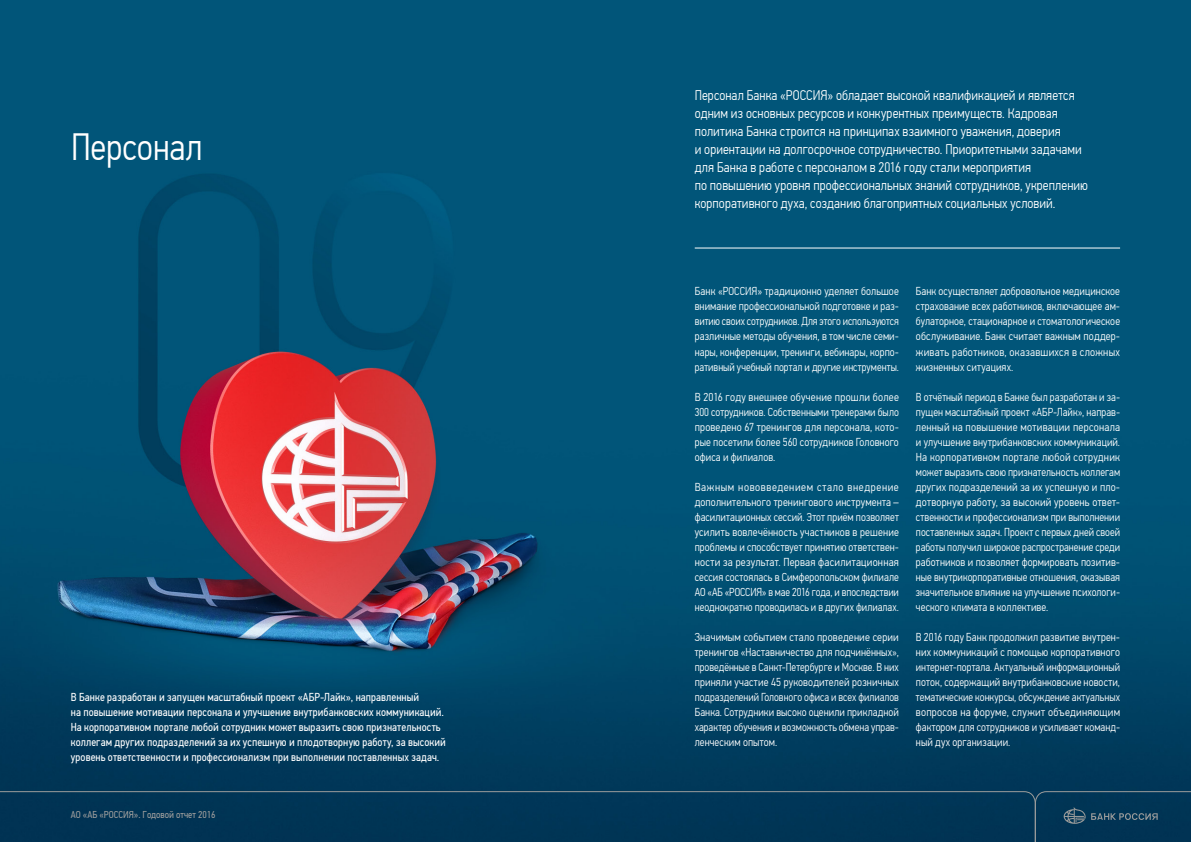
<style>
.page{position:relative;width:1191px;height:842px;background:#fff}
.page>*{position:absolute;margin:0;border:0;box-sizing:border-box;transform-origin:0 0}
.Заголовок_38{font:300 38px "PF Din Text Cond Pro";color:#fff}
._14_белый_линия{font:300 14px/18px "PF Din Text Cond Pro";letter-spacing:.005em;color:#fff}
.Набор_11_5pt_белый{font:300 11.5px/15px "PF Din Text Cond Pro";letter-spacing:.005em;color:#fff;text-align:justify}
.Набор_11_5_белый_впр{font:11.5px/15px "PF Din Text Cond Pro";letter-spacing:.005em;color:#fff}
.t1{font:10px "PF Din Text Cond Pro";color:#9d9d9c}
</style>
<div class="page">
<img style="left:0;top:0;width:1191px;height:791px">
<svg style="left:1035px;top:791px;width:156px;height:51px;background:#0a3a59"></svg>
<div style="left:0;top:791px;width:1035px;height:51px;background:#003555"></div>
<hr style="left:694px;top:248px;width:426px;height:1px;background:#fff">
<p class="Заголовок_38" style="left:71px;top:125px;width:133px">Персонал</p>
<p class="Набор_11_5_белый_впр" style="left:71px;top:690px;width:376px">В Банке разработан и запущен масштабный проект «АБР-Лайк», направленный<br>на повышение мотивации персонала и улучшение внутрибанковских коммуникаций.<br>На корпоративном портале любой сотрудник может выразить свою признательность коллегам других подразделений за их успешную и плодотворную работу, за высокий уровень ответственности и профессионализм при выполнении поставленных задач.</p>
<p class="t1" style="left:71px;top:808px;width:146px">АО «АБ «РОССИЯ». Годовой отчет 2016</p>
<p class="_14_белый_линия" style="left:694px;top:86px;width:395px">Персонал Банка «РОССИЯ» обладает высокой квалификацией и является одним из основных ресурсов и конкурентных преимуществ. Кадровая политика Банка строится на принципах взаимного уважения, доверия<br>и ориентации на долгосрочное сотрудничество. Приоритетными задачами для Банка в работе с персоналом в 2016 году стали мероприятия<br>по повышению уровня профессиональных знаний сотрудников, укреплению корпоративного духа, созданию благоприятных социальных условий.</p>
<p class="Набор_11_5pt_белый" style="left:694px;top:284px;width:206px">Банк «РОССИЯ» традиционно уделяет большое внимание профессиональной подготовке и раз&shy;витию своих сотрудников. Для этого используются различные методы обучения, в том числе семи&shy;нары, конференции, тренинги, вебинары, корпо&shy;ративный учебный портал и другие инструменты.</p>
<p class="Набор_11_5pt_белый" style="left:694px;top:389px;width:206px">В 2016 году внешнее обучение прошли более 300 сотрудников. Собственными тренерами было проведено 67 тренингов для персонала, кото&shy;рые посетили более 560 сотрудников Головного офиса и филиалов.</p>
<p class="Набор_11_5pt_белый" style="left:694px;top:479px;width:206px">Важным нововведением стало внедрение дополнительного тренингового инструмента – фасилитационных сессий. Этот приём позволяет усилить вовлечённость участников в решение проблемы и способствует принятию ответствен&shy;ности за результат. Первая фасилитационная сессия состоялась в Симферопольском филиале АО «АБ «РОССИЯ» в мае 2016 года, и впоследствии неоднократно проводилась и в других филиалах.</p>
<p class="Набор_11_5pt_белый" style="left:694px;top:630px;width:206px">Значимым событием стало проведение серии тренингов «Наставничество для подчинённых», проведённые в Санкт-Петербурге и Москве. В них приняли участие 45 руководителей розничных подразделений Головного офиса и всех филиалов Банка. Сотрудники высоко оценили прикладной характер обучения и возможность обмена управ&shy;ленческим опытом.</p>
<p class="Набор_11_5pt_белый" style="left:916px;top:284px;width:206px">Банк осуществляет добровольное медицинское страхование всех работников, включающее ам&shy;булаторное, стационарное и стоматологическое обслуживание. Банк считает важным поддер&shy;живать работников, оказавшихся в сложных жизненных ситуациях.</p>
<p class="Набор_11_5pt_белый" style="left:916px;top:389px;width:206px">В отчётный период в Банке был разработан и за&shy;пущен масштабный проект «АБР-Лайк», направ&shy;ленный на повышение мотивации персонала и улучшение внутрибанковских коммуникаций.<br>На корпоративном портале любой сотрудник может выразить свою признательность коллегам других подразделений за их успешную и пло&shy;дотворную работу, за высокий уровень ответ&shy;ственности и профессионализм при выполнении поставленных задач. Проект с первых дней своей работы получил широкое распространение среди работников и позволяет формировать позитив&shy;ные внутрикорпоративные отношения, оказывая значительное влияние на улучшение психологи&shy;ческого климата в коллективе.</p>
<p class="Набор_11_5pt_белый" style="left:916px;top:630px;width:206px">В 2016 году Банк продолжил развитие внутрен&shy;них коммуникаций с помощью корпоративного интернет-портала. Актуальный информационный поток, содержащий внутрибанковские новости, тематические конкурсы, обсуждение актуальных вопросов на форуме, служит объединяющим фактором для сотрудников и усиливает команд&shy;ный дух организации.</p>
</div>
